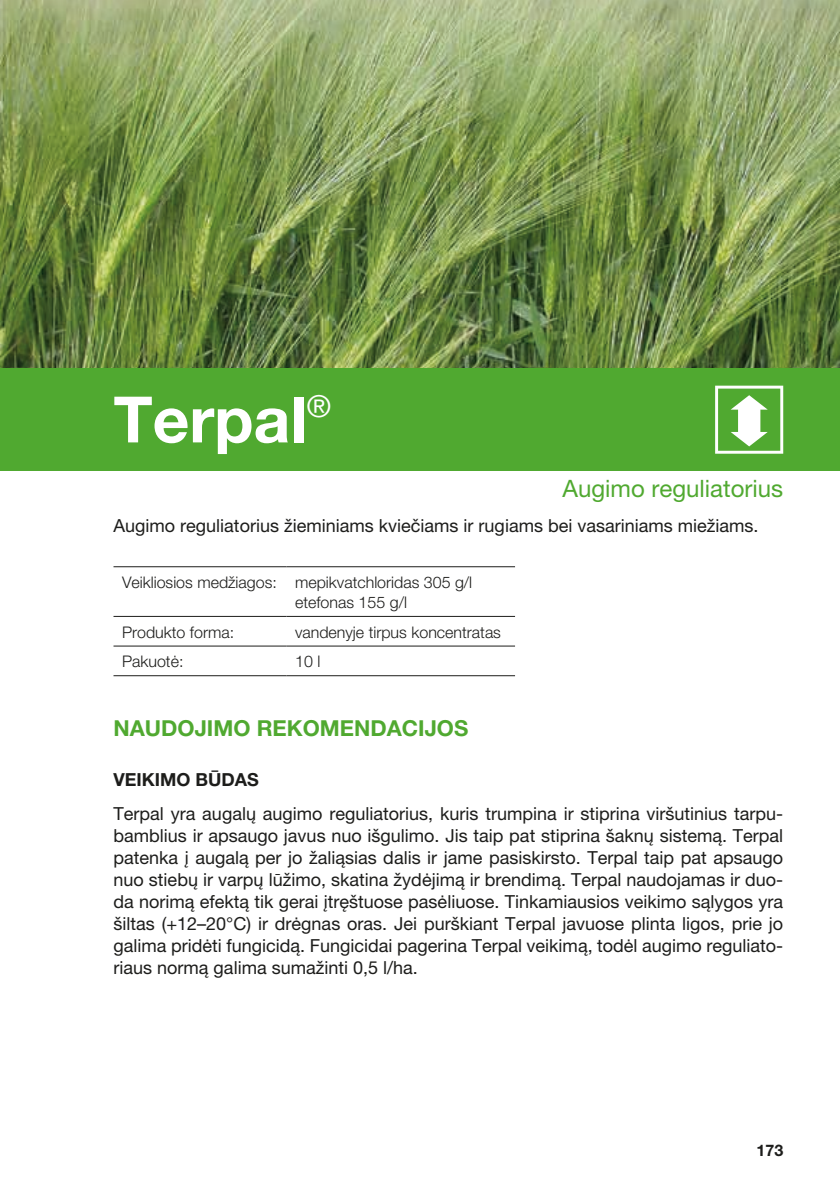
<style>
.page{position:relative;width:840px;height:1191px;background:#fff}
.page>*{position:absolute;margin:0;border:0;box-sizing:border-box;transform-origin:0 0}
.t1{font:700 64px "Helvetica Neue CEU";color:#fff}
.t2{font:24px "Helvetica Neue CEU";color:#50a930}
.t3{font:700 22px "Helvetica Neue CEU";color:#50a930}
.t4{font:18px/22px "Helvetica Neue CEU";color:#1d1d1b;text-align:justify}
.t5{font:700 18px "Helvetica Neue CEU";color:#1d1d1b}
.t6{font:300 16px/20px "Helvetica Neue CEU";color:#1d1d1b}
.t7{font:700 16px "Helvetica Neue CEU";color:#1d1d1b}
</style>
<div class="page">
<img style="left:0;top:0;width:839px;height:369px">
<div style="left:0;top:369px;width:839px;height:102px;background:#50a930"></div>
<hr style="left:286px;top:616px;width:228px;height:1px;background:#1d1d1b">
<hr style="left:286px;top:645px;width:228px;height:1px;background:#1d1d1b">
<hr style="left:113px;top:566px;width:173px;height:1px;background:#1d1d1b">
<hr style="left:286px;top:566px;width:228px;height:1px;background:#1d1d1b">
<hr style="left:113px;top:616px;width:173px;height:1px;background:#1d1d1b">
<hr style="left:113px;top:645px;width:173px;height:1px;background:#1d1d1b">
<hr style="left:113px;top:675px;width:173px;height:1px;background:#1d1d1b">
<hr style="left:286px;top:675px;width:228px;height:1px;background:#1d1d1b">
<svg style="left:715px;top:386px;width:67px;height:68px"></svg>
<h1 class="t1" style="left:113px;top:380px;width:219px">Terpal<sup>®</sup></h1>
<h2 class="t2" style="left:562px;top:474px;width:222px">Augimo reguliatorius</h2>
<p class="t4" style="left:113px;top:515px;width:646px">Augimo reguliatorius žieminiams kviečiams ir rugiams bei vasariniams miežiams.</p>
<p class="t6" style="left:295px;top:572px;width:178px;text-indent:-173px">Veikliosios medžiagos: mepikvatchloridas 305 g/l etefonas 155 g/l</p>
<p class="t6" style="left:122px;top:621px;width:114px">Produkto forma:</p>
<p class="t6" style="left:295px;top:621px;width:207px">vandenyje tirpus koncentratas</p>
<p class="t6" style="left:122px;top:651px;width:63px">Pakuotė:</p>
<p class="t6" style="left:295px;top:651px;width:27px">10 l</p>
<p class="t3" style="left:113px;top:715px;width:356px">NAUDOJIMO REKOMENDACIJOS</p>
<p class="t5" style="left:113px;top:769px;width:147px">VEIKIMO BŪDAS</p>
<p class="t4" style="left:113px;top:802px;width:671px">Terpal yra augalų augimo reguliatorius, kuris trumpina ir stiprina viršutinius tarpu&shy;bamblius ir apsaugo javus nuo išgulimo. Jis taip pat stiprina šaknų sistemą. Terpal patenka į augalą per jo žaliąsias dalis ir jame pasiskirsto. Terpal taip pat apsaugo nuo stiebų ir varpų lūžimo, skatina žydėjimą ir brendimą. Terpal naudojamas ir duo&shy;da norimą efektą tik gerai įtręštuose pasėliuose. Tinkamiausios veikimo sąlygos yra šiltas (+12–20°C) ir drėgnas oras. Jei purškiant Terpal javuose plinta ligos, prie jo galima pridėti fungicidą. Fungicidai pagerina Terpal veikimą, todėl augimo reguliato&shy;riaus normą galima sumažinti 0,5 l/ha.</p>
<p class="t7" style="left:756px;top:1140px;width:28px">173</p>
</div>
